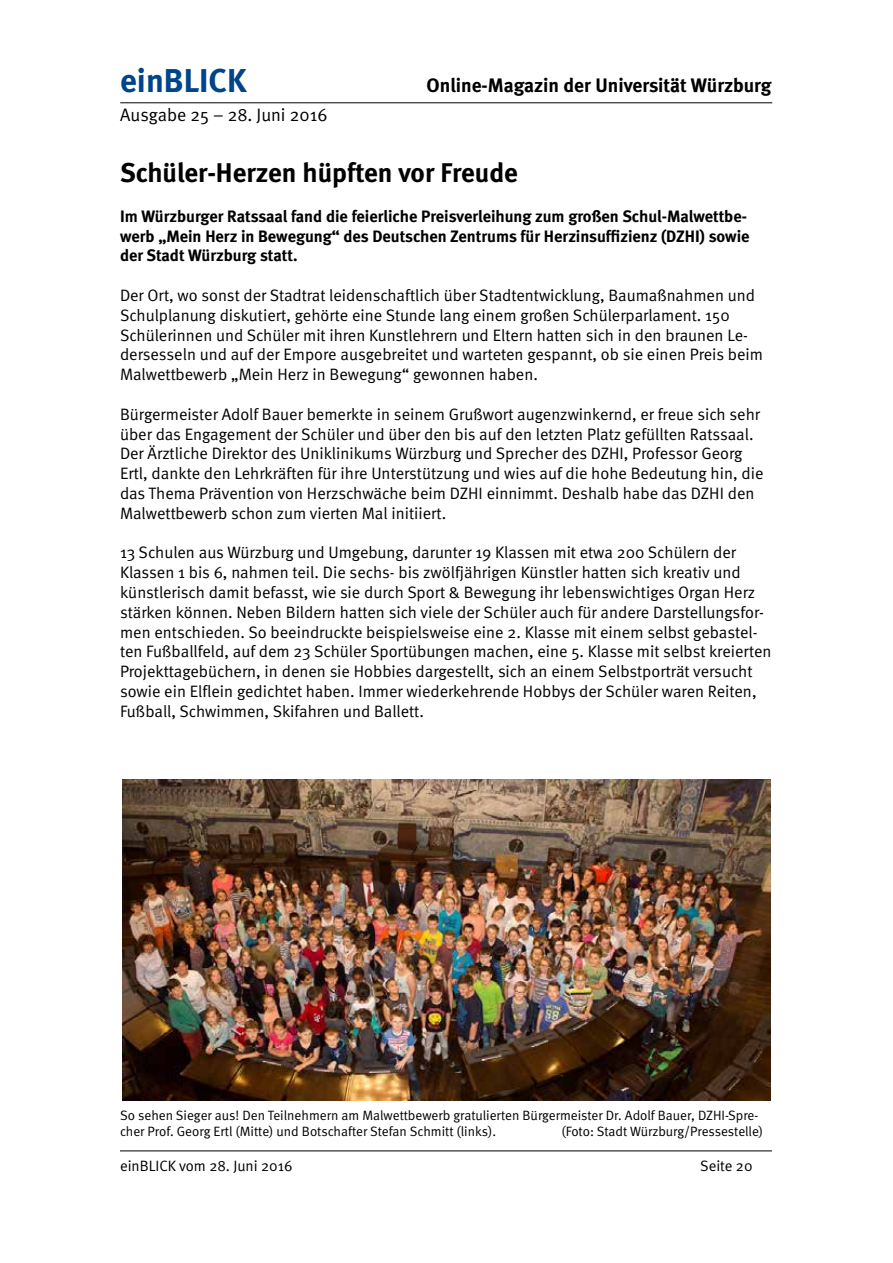
<style>
.page{position:relative;width:893px;height:1263px;background:#fff}
.page>*{position:absolute;margin:0;border:0;box-sizing:border-box;transform-origin:0 0}
.t1{font:700 33px "Meta";color:#004489}
.t2{font:700 27px "Meta";color:#000}
.t3{font:700 19.5px "Meta";color:#000}
.t4{font:18px "Meta Normal";color:#000}
.t5{font:16.5px/19.8px "Meta Normal";color:#000}
.t6{font:700 16.5px/19.8px "Meta";color:#000}
.t7{font:15px "Meta Normal";color:#000}
.t8{font:13.5px/16.2px "Meta Normal";color:#000}
</style>
<div class="page">
<hr style="left:120px;top:102px;width:652px;height:1px;background:#000">
<hr style="left:120px;top:1150px;width:652px;height:1px;background:#000">
<img style="left:123px;top:779px;width:648px;height:321px">
<h1 class="t1" style="left:120px;top:61px;width:128px">einBLICK</h1>
<p class="t3" style="left:427px;top:74px;width:346px">Online-Magazin der Universität Würzburg</p>
<p class="t4" style="left:120px;top:105px;width:209px">Ausgabe 25 – 28. Juni 2016</p>
<h2 class="t2" style="left:120px;top:157px;width:399px">Schüler-Herzen hüpften vor Freude</h2>
<p class="t6" style="left:120px;top:206px;width:631px">Im Würzburger Ratssaal fand die feierliche Preisverleihung zum großen Schul-Malwettbe&shy;werb „Mein Herz in Bewegung“ des Deutschen Zentrums für Herzinsuffizienz (DZHI) sowie der Stadt Würzburg statt.</p>
<p class="t5" style="left:120px;top:285px;width:645px">Der Ort, wo sonst der Stadtrat leidenschaftlich über Stadtentwicklung, Baumaßnahmen und Schulplanung diskutiert, gehörte eine Stunde lang einem großen Schülerparlament. 150<br>Schülerinnen und Schüler mit ihren Kunstlehrern und Eltern hatten sich in den braunen Le&shy;dersesseln und auf der Empore ausgebreitet und warteten gespannt, ob sie einen Preis beim Malwettbewerb „Mein Herz in Bewegung“ gewonnen haben.</p>
<p class="t5" style="left:120px;top:404px;width:645px">Bürgermeister Adolf Bauer bemerkte in seinem Grußwort augenzwinkernd, er freue sich sehr über das Engagement der Schüler und über den bis auf den letzten Platz gefüllten Ratssaal.<br>Der Ärztliche Direktor des Uniklinikums Würzburg und Sprecher des DZHI, Professor Georg Ertl, dankte den Lehrkräften für ihre Unterstützung und wies auf die hohe Bedeutung hin, die das Thema Prävention von Herzschwäche beim DZHI einnimmt. Deshalb habe das DZHI den Malwettbewerb schon zum vierten Mal initiiert.</p>
<p class="t5" style="left:120px;top:542px;width:653px">13 Schulen aus Würzburg und Umgebung, darunter 19 Klassen mit etwa 200 Schülern der Klassen 1 bis 6, nahmen teil. Die sechs- bis zwölfjährigen Künstler hatten sich kreativ und künstlerisch damit befasst, wie sie durch Sport &amp; Bewegung ihr lebenswichtiges Organ Herz stärken können. Neben Bildern hatten sich viele der Schüler auch für andere Darstellungsfor&shy;men entschieden. So beeindruckte beispielsweise eine 2. Klasse mit einem selbst gebastel&shy;ten Fußballfeld, auf dem 23 Schüler Sportübungen machen, eine 5. Klasse mit selbst kreierten Projekttagebüchern, in denen sie Hobbies dargestellt, sich an einem Selbstporträt versucht sowie ein Elflein gedichtet haben. Immer wiederkehrende Hobbys der Schüler waren Reiten, Fußball, Schwimmen, Skifahren und Ballett.</p>
<p class="t8" style="left:120px;top:1107px;width:640px">So sehen Sieger aus! Den Teilnehmern am Malwettbewerb gratulierten Bürgermeister Dr. Adolf Bauer, DZHI-Spre&shy;cher Prof. Georg Ertl (Mitte) und Botschafter Stefan Schmitt (links).</p>
<p class="t8" style="left:561px;top:1123px;width:203px">(Foto: Stadt Würzburg/Pressestelle)</p>
<p class="t7" style="left:120px;top:1157px;width:174px">einBLICK vom 28. Juni 2016</p>
<p class="t7" style="left:700px;top:1157px;width:54px">Seite 20</p>
</div>
